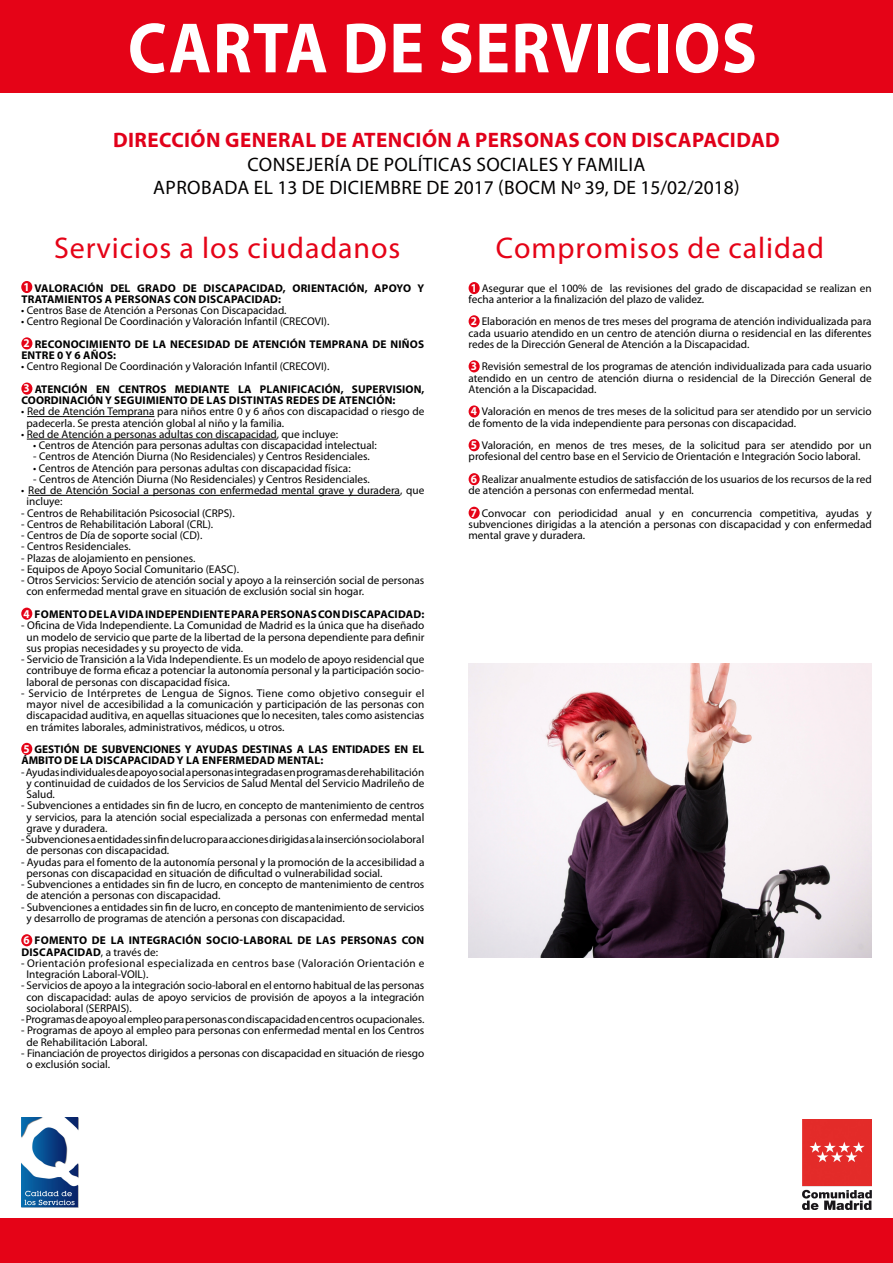
<style>
.page{position:relative;width:893px;height:1263px;background:#fff}
.page>*{position:absolute;margin:0;border:0;box-sizing:border-box;transform-origin:0 0}
.t1{font:700 71.85px "Myriad Pro";letter-spacing:.02em;color:#fff;scale:.91 1}
.parrafo_texto{font:30px "Myriad Pro";letter-spacing:.03em;color:#e50317}
.t2{font:700 21px "Myriad Pro";letter-spacing:.02em;color:#e1001a}
.t3{font:19.5px "Myriad Pro";letter-spacing:.02em;color:#020000}
.t4{font:11.25px/11.2px "Myriad Pro";color:#000}
.t5{font:700 11.25px/11.2px "Myriad Pro";letter-spacing:.02em;color:#000}
.t6{font:11.25px/11.2px "Myriad Pro";letter-spacing:.03em;color:#000}
.t7{font:700 11.25px/11.2px "Myriad Pro";color:#000}
.s1{font-size:12px;color:#fff}
.s2{font-weight:400}
.s3{font-weight:700;font-size:12px;color:#fff}
</style>
<div class="page">
<hr style="left:27px;top:416px;width:127px;height:1px;background:#000">
<hr style="left:27px;top:439px;width:250px;height:1px;background:#000">
<hr style="left:28px;top:495px;width:372px;height:1px;background:#000">
<div style="left:469px;top:507px;width:11px;height:12px;background:#e50317;border-radius:50%"></div>
<div style="left:0;top:0;width:893px;height:93px;background:#e50317"></div>
<img style="left:469px;top:663px;width:403px;height:295px">
<img style="left:21px;top:1117px;width:57px;height:91px">
<div style="left:0;top:1218px;width:893px;height:45px;background:#e50317"></div>
<div style="left:21px;top:281px;width:11px;height:12px;background:#e50317;border-radius:50%"></div>
<div style="left:21px;top:337px;width:11px;height:12px;background:#e50317;border-radius:50%"></div>
<div style="left:21px;top:383px;width:11px;height:12px;background:#e50317;border-radius:50%"></div>
<div style="left:21px;top:608px;width:11px;height:12px;background:#e50317;border-radius:50%"></div>
<div style="left:21px;top:743px;width:11px;height:12px;background:#e50317;border-radius:50%"></div>
<div style="left:21px;top:934px;width:11px;height:12px;background:#e50317;border-radius:50%"></div>
<div style="left:469px;top:282px;width:11px;height:12px;background:#e50317;border-radius:50%"></div>
<div style="left:469px;top:315px;width:11px;height:12px;background:#e50317;border-radius:50%"></div>
<div style="left:469px;top:360px;width:11px;height:12px;background:#e50317;border-radius:50%"></div>
<div style="left:469px;top:405px;width:11px;height:13px;background:#e50317;border-radius:50%"></div>
<div style="left:469px;top:439px;width:11px;height:12px;background:#e50317;border-radius:50%"></div>
<div style="left:469px;top:473px;width:11px;height:12px;background:#e50317;border-radius:50%"></div>
<img style="left:802px;top:1120px;width:70px;height:90px">
<p class="t1" style="left:128px;top:1px;width:693px">CARTA DE SERVICIOS</p>
<p class="t2" style="left:113px;top:126px;width:668px">DIRECCIÓN GENERAL DE ATENCIÓN A PERSONAS CON DISCAPACIDAD</p>
<p class="t3" style="left:248px;top:152px;width:399px">CONSEJERÍA DE POLÍTICAS SOCIALES Y FAMILIA</p>
<p class="t3" style="left:153px;top:175px;width:588px">APROBADA EL 13 DE DICIEMBRE DE 2017 (BOCM Nº 39, DE 15/02/2018)</p>
<p class="parrafo_texto" style="left:496px;top:229px;width:330px">Compromisos de calidad</p>
<p class="parrafo_texto" style="left:54px;top:229px;width:348px">Servicios a los ciudadanos</p>
<p class="t5" style="left:21px;top:282px;width:404px"><span class="s1">1</span> VALORACIÓN DEL GRADO DE DISCAPACIDAD, ORIENTACIÓN, APOYO Y<br>TRATAMIENTOS A PERSONAS CON DISCAPACIDAD:</p>
<p class="t4" style="left:21px;top:305px;width:267px">• Centros Base de Atención a Personas Con Discapacidad.</p>
<p class="t4" style="left:21px;top:316px;width:310px">• Centro Regional De Coordinación y Valoración Infantil (CRECOVI).</p>
<p class="t5" style="left:21px;top:338px;width:404px"><span class="s1">2</span> RECONOCIMIENTO DE LA NECESIDAD DE ATENCIÓN TEMPRANA DE NIÑOS<br>ENTRE 0 Y 6 AÑOS:</p>
<p class="t4" style="left:21px;top:361px;width:310px">• Centro Regional De Coordinación y Valoración Infantil (CRECOVI).</p>
<p class="t5" style="left:21px;top:383px;width:405px"><span class="s1">3</span> ATENCIÓN EN CENTROS MEDIANTE LA PLANIFICACIÓN, SUPERVISION,<br>COORDINACIÓN Y SEGUIMIENTO DE LAS DISTINTAS REDES DE ATENCIÓN:</p>
<p class="t4" style="left:27px;top:406px;width:399px;text-indent:-5px">• Red de Atención Temprana para niños entre 0 y 6 años con discapacidad o riesgo de padecerla. Se presta atención global al niño y la familia.</p>
<p class="t4" style="left:21px;top:428px;width:318px">• Red de Atención a personas adultas con discapacidad, que incluye:</p>
<p class="t4" style="left:33px;top:440px;width:345px">• Centros de Atención para personas adultas con discapacidad intelectual:</p>
<p class="t4" style="left:33px;top:451px;width:338px">- Centros de Atención Diurna (No Residenciales) y Centros Residenciales.</p>
<p class="t4" style="left:33px;top:462px;width:319px">• Centros de Atención para personas adultas con discapacidad física:</p>
<p class="t4" style="left:33px;top:473px;width:338px">- Centros de Atención Diurna (No Residenciales) y Centros Residenciales.</p>
<p class="t4" style="left:27px;top:485px;width:399px;text-indent:-5px">• Red de Atención Social a personas con enfermedad mental grave y duradera, que incluye:</p>
<p class="t4" style="left:21px;top:507px;width:215px">- Centros de Rehabilitación Psicosocial (CRPS).</p>
<p class="t4" style="left:21px;top:518px;width:193px">- Centros de Rehabilitación Laboral (CRL).</p>
<p class="t4" style="left:21px;top:530px;width:183px">- Centros de Día de soporte social (CD).</p>
<p class="t4" style="left:21px;top:541px;width:111px">- Centros Residenciales.</p>
<p class="t4" style="left:21px;top:552px;width:176px">- Plazas de alojamiento en pensiones.</p>
<p class="t4" style="left:21px;top:563px;width:219px">- Equipos de Apoyo Social Comunitario (EASC).</p>
<p class="t4" style="left:27px;top:575px;width:399px;text-indent:-5px">- Otros Servicios: Servicio de atención social y apoyo a la reinserción social de personas con enfermedad mental grave en situación de exclusión social sin hogar.</p>
<p class="t5" style="left:23px;top:608px;width:402px"><span class="s1">4</span> FOMENTO DE LA VIDA INDEPENDIENTE PARA PERSONAS CON DISCAPACIDAD:</p>
<p class="t4" style="left:27px;top:620px;width:399px;text-align:justify;text-indent:-5px">- Oficina de Vida Independiente. La Comunidad de Madrid es la única que ha diseñado un modelo de servicio que parte de la libertad de la persona dependiente para definir sus propias necesidades y su proyecto de vida.</p>
<p class="t4" style="left:27px;top:653px;width:399px;text-align:justify;text-indent:-5px">- Servicio de Transición a la Vida Independiente. Es un modelo de apoyo residencial que contribuye de forma eficaz a potenciar la autonomía personal y la participación socio&shy;laboral de personas con discapacidad física.</p>
<p class="t4" style="left:27px;top:687px;width:399px;text-align:justify;text-indent:-5px">- Servicio de Intérpretes de Lengua de Signos. Tiene como objetivo conseguir el mayor nivel de accesibilidad a la comunicación y participación de las personas con discapacidad auditiva, en aquellas situaciones que lo necesiten, tales como asistencias en trámites laborales, administrativos, médicos, u otros.</p>
<p class="t7" style="left:21px;top:743px;width:404px"><span class="s1">5</span> GESTIÓN DE SUBVENCIONES Y AYUDAS DESTINAS A LAS ENTIDADES EN EL<br>ÁMBITO DE LA DISCAPACIDAD Y LA ENFERMEDAD MENTAL:</p>
<p class="t4" style="left:27px;top:766px;width:399px;text-align:justify;text-indent:-5px">- Ayudas individuales de apoyo social a personas integradas en programas de rehabilitación y continuidad de cuidados de los Servicios de Salud Mental del Servicio Madrileño de Salud.</p>
<p class="t4" style="left:27px;top:800px;width:399px;text-align:justify;text-indent:-5px">- Subvenciones a entidades sin fin de lucro, en concepto de mantenimiento de centros y servicios, para la atención social especializada a personas con enfermedad mental grave y duradera.</p>
<p class="t4" style="left:27px;top:833px;width:399px;text-indent:-5px">- Subvenciones a entidades sin fin de lucro para acciones dirigidas a la inserción sociolaboral de personas con discapacidad.</p>
<p class="t4" style="left:27px;top:856px;width:399px;text-indent:-5px">- Ayudas para el fomento de la autonomía personal y la promoción de la accesibilidad a personas con discapacidad en situación de dificultad o vulnerabilidad social.</p>
<p class="t4" style="left:27px;top:878px;width:399px;text-indent:-5px">- Subvenciones a entidades sin fin de lucro, en concepto de mantenimiento de centros de atención a personas con discapacidad.</p>
<p class="t4" style="left:27px;top:901px;width:399px;text-indent:-5px">- Subvenciones a entidades sin fin de lucro, en concepto de mantenimiento de servicios y desarrollo de programas de atención a personas con discapacidad.</p>
<p class="t5" style="left:21px;top:934px;width:404px"><span class="s1">6</span> FOMENTO DE LA INTEGRACIÓN SOCIO-LABORAL DE LAS PERSONAS CON<br>DISCAPACIDAD<span class="s2">, a través de:</span></p>
<p class="t6" style="left:27px;top:957px;width:399px;text-indent:-5px">- Orientación profesional especializada en centros base (Valoración Orientación e<br>Integración Laboral-VOIL).</p>
<p class="t4" style="left:27px;top:980px;width:399px;text-align:justify;text-indent:-5px">- Servicios de apoyo a la integración socio-laboral en el entorno habitual de las personas con discapacidad: aulas de apoyo servicios de provisión de apoyos a la integración sociolaboral (SERPAIS).</p>
<p class="t4" style="left:21px;top:1013px;width:405px">- Programas de apoyo al empleo para personas con discapacidad en centros ocupacionales.</p>
<p class="t4" style="left:27px;top:1025px;width:399px;text-indent:-5px">- Programas de apoyo al empleo para personas con enfermedad mental en los Centros de Rehabilitación Laboral.</p>
<p class="t4" style="left:27px;top:1047px;width:399px;text-indent:-5px">- Financiación de proyectos dirigidos a personas con discapacidad en situación de riesgo o exclusión social.</p>
<p class="t4" style="left:469px;top:282px;width:405px"><span class="s3">1</span> Asegurar que el 100% de las revisiones del grado de discapacidad se realizan en fecha anterior a la finalización del plazo de validez.</p>
<p class="t4" style="left:469px;top:316px;width:405px;text-align:justify"><span class="s3">2</span> Elaboración en menos de tres meses del programa de atención individualizada para cada usuario atendido en un centro de atención diurna o residencial en las diferentes redes de la Dirección General de Atención a la Discapacidad.</p>
<p class="t4" style="left:469px;top:361px;width:405px;text-align:justify"><span class="s3">3</span> Revisión semestral de los programas de atención individualizada para cada usuario atendido en un centro de atención diurna o residencial de la Dirección General de Atención a la Discapacidad.</p>
<p class="t4" style="left:469px;top:406px;width:405px"><span class="s3">4</span> Valoración en menos de tres meses de la solicitud para ser atendido por un servicio de fomento de la vida independiente para personas con discapacidad.</p>
<p class="t4" style="left:469px;top:440px;width:405px"><span class="s3">5</span> Valoración, en menos de tres meses, de la solicitud para ser atendido por un profesional del centro base en el Servicio de Orientación e Integración Socio laboral.</p>
<p class="t4" style="left:469px;top:473px;width:405px"><span class="s3">6</span> Realizar anualmente estudios de satisfacción de los usuarios de los recursos de la red de atención a personas con enfermedad mental.</p>
<p class="t4" style="left:469px;top:507px;width:405px;text-align:justify"><span class="s3">7</span> Convocar con periodicidad anual y en concurrencia competitiva, ayudas y subvenciones dirigidas a la atención a personas con discapacidad y con enfermedad mental grave y duradera.</p>
</div>
